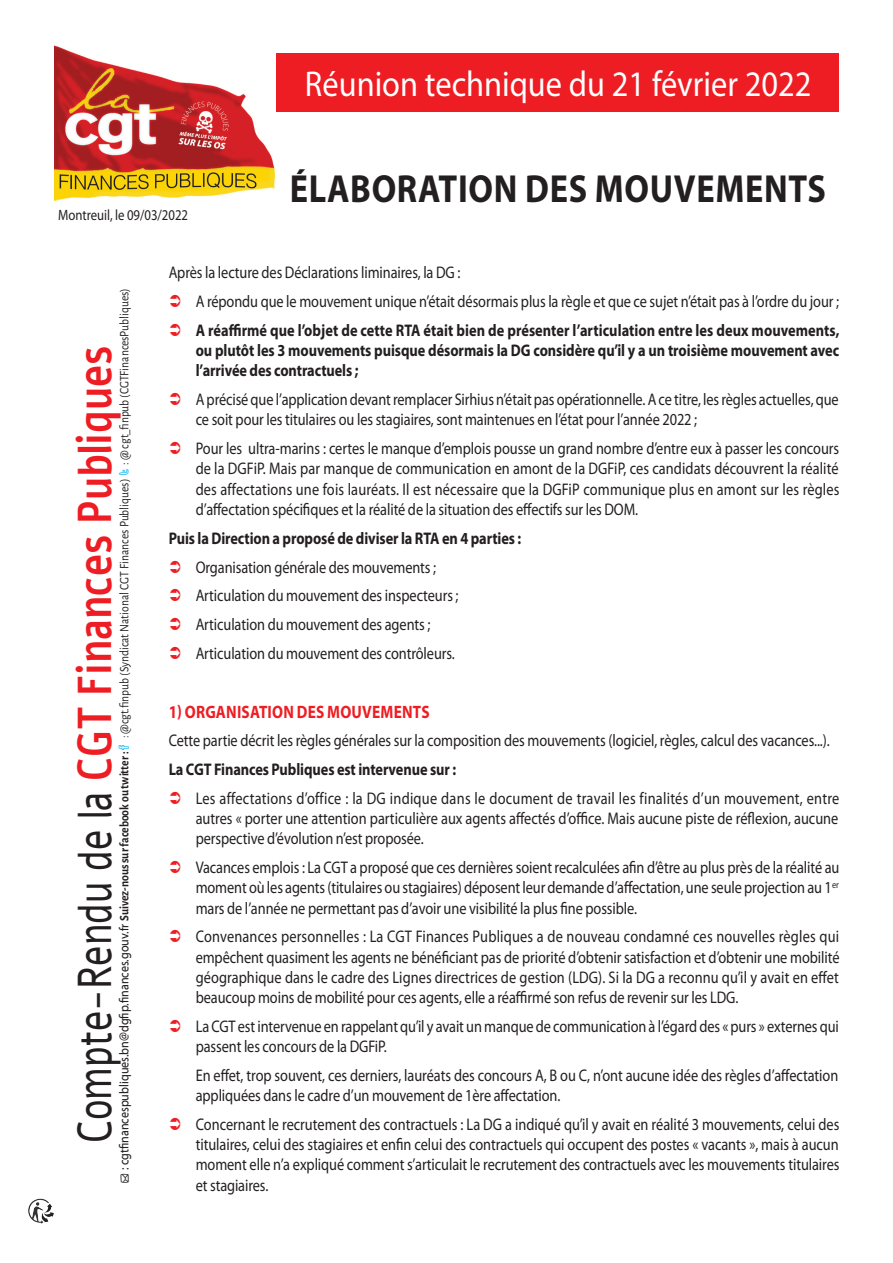
<style>
.page{position:relative;width:893px;height:1263px;background:#fff}
.page>*{position:absolute;margin:0;border:0;box-sizing:border-box;transform-origin:0 0}
.t1{font:700 47.25px "Alef";color:#ee1d23;scale:.8 1}
.t2{font:700 39.3px "Myriad Pro";letter-spacing:.02em;color:#231f20;scale:.87 1}
.t3{font:36px "Myriad Pro";color:#fff;scale:.9 1}
.t4{font:700 18px "Myriad Pro";letter-spacing:.015em;color:#ee1d23;scale:.85 1}
.t5{font:16.8px/20.2px "Myriad Pro";letter-spacing:-.005em;color:#231f20;scale:.85 1}
.t6{font:700 16.8px/20.2px "Myriad Pro";letter-spacing:-.005em;color:#231f20;text-align:justify;scale:.85 1}
.t7{font:15px "Myriad Pro";color:#231f20;scale:.85 1}
.t8{font:12.9px "Alegreya Sans";color:#231f20;scale:.9 1}
.s1{font-family:"Myriad Web Pro"}
.s2{font-weight:700}
.s3{font-weight:400;color:#231f20}
</style>
<div class="page">
<img style="left:28px;top:1199px;width:26px;height:25px">
<div style="left:277px;top:53px;width:562px;height:58px;background:#ee1d23"></div>
<img style="left:54px;top:45px;width:221px;height:157px">
<h3 class="t3" style="left:305px;top:61px;width:564px">réunion technique du 21 février 2022</h3>
<p class="t7" style="left:58px;top:206px;width:154px">Montreuil, le 09/03/2022</p>
<h2 class="t2" style="left:290px;top:163px;width:618px">élaboration des mouvements</h2>
<p class="t8" style="left:115px;top:1183px;width:996px;rotate:-90deg">● <span class="s1">: cgtfinancespubliques.bn@dgfip.finances.gouv.fr</span> <span class="s2">Suivez-nous sur facebook ou twitter :</span> : @cgt.finpub (Syndicat National cgt finances publiques) : @ cgt_finpub (CGTFinancesPubliques)</p>
<h1 class="t1" style="left:64px;top:1143px;width:998px;rotate:-90deg"><span class="s3">compte-Rendu de la</span> cgt finances publiques</h1>
<p class="t5" style="left:196px;top:258px;width:758px;line-height:28.8px;text-indent:-27px">Après la lecture des Déclarations liminaires, la DG :<br>A répondu que le mouvement unique n’était désormais plus la règle et que ce sujet n’était pas à l’ordre du jour ;</p>
<p class="t6" style="left:196px;top:320px;width:759px;text-indent:-12px">A réaffirmé que l’objet de cette RTA était bien de présenter l’articulation entre les deux mouvements, ou plutôt les 3 mouvements puisque désormais la DG considère qu’il y a un troisième mouvement avec l’arrivée des contractuels ;</p>
<p class="t5" style="left:196px;top:389px;width:758px">A précisé que l’application devant remplacer Sirhius n’était pas opérationnelle. A ce titre, les règles actuelles, que ce soit pour les titulaires ou les stagiaires, sont maintenues en l’état pour l’année 2022 ;</p>
<p class="t5" style="left:196px;top:438px;width:759px;text-align:justify">Pour les ultra-marins : certes le manque d’emplois pousse un grand nombre d’entre eux à passer les concours de la DGFiP. Mais par manque de communication en amont de la DGFiP, ces candidats découvrent la réalité des affectations une fois lauréats. Il est nécessaire que la DGFiP communique plus en amont sur les règles d’affectation spécifiques et la réalité de la situation des effectifs sur les DOM.</p>
<p class="t6" style="left:169px;top:527px;width:416px">Puis la Direction a proposé de diviser la RTA en 4 parties :</p>
<p class="t5" style="left:196px;top:552px;width:311px;line-height:28.8px">Organisation générale des mouvements ; Articulation du mouvement des inspecteurs ; Articulation du mouvement des agents ; Articulation du mouvement des contrôleurs.</p>
<p class="t4" style="left:169px;top:700px;width:309px">1) Organisation des mouvements</p>
<p class="t5" style="left:169px;top:730px;width:779px">Cette partie décrit les règles générales sur la composition des mouvements (logiciel, règles, calcul des vacances...).</p>
<p class="t6" style="left:169px;top:759px;width:340px">La CGT Finances Publiques est intervenue sur :</p>
<p class="t5" style="left:196px;top:788px;width:759px;text-align:justify">Les affectations d’office : la DG indique dans le document de travail les finalités d’un mouvement, entre autres « porter une attention particulière aux agents affectés d’office. Mais aucune piste de réflexion, aucune perspective d’évolution n’est proposée.</p>
<p class="t5" style="left:196px;top:857px;width:759px;text-align:justify">Vacances emplois : La CGT a proposé que ces dernières soient recalculées afin d’être au plus près de la réalité au moment où les agents (titulaires ou stagiaires) déposent leur demande d’affectation, une seule projection au 1<sup>er </sup>mars de l’année ne permettant pas d’avoir une visibilité la plus fine possible.</p>
<p class="t5" style="left:196px;top:926px;width:759px;text-align:justify">Convenances personnelles : La CGT Finances Publiques a de nouveau condamné ces nouvelles règles qui empêchent quasiment les agents ne bénéficiant pas de priorité d’obtenir satisfaction et d’obtenir une mobilité géographique dans le cadre des Lignes directrices de gestion (LDG). Si la DG a reconnu qu’il y avait en effet beaucoup moins de mobilité pour ces agents, elle a réaffirmé son refus de revenir sur les LDG.</p>
<p class="t5" style="left:196px;top:1016px;width:758px">La CGT est intervenue en rappelant qu’il y avait un manque de communication à l’égard des « purs » externes qui passent les concours de la DGFiP.</p>
<p class="t5" style="left:196px;top:1065px;width:757px">En effet, trop souvent, ces derniers, lauréats des concours A, B ou C, n’ont aucune idée des règles d’affectation appliquées dans le cadre d’un mouvement de 1ère affectation.</p>
<p class="t5" style="left:196px;top:1114px;width:759px;text-align:justify">Concernant le recrutement des contractuels : La DG a indiqué qu’il y avait en réalité 3 mouvements, celui des titulaires, celui des stagiaires et enfin celui des contractuels qui occupent des postes « vacants », mais à aucun moment elle n’a expliqué comment s’articulait le recrutement des contractuels avec les mouvements titulaires et stagiaires.</p>
</div>
